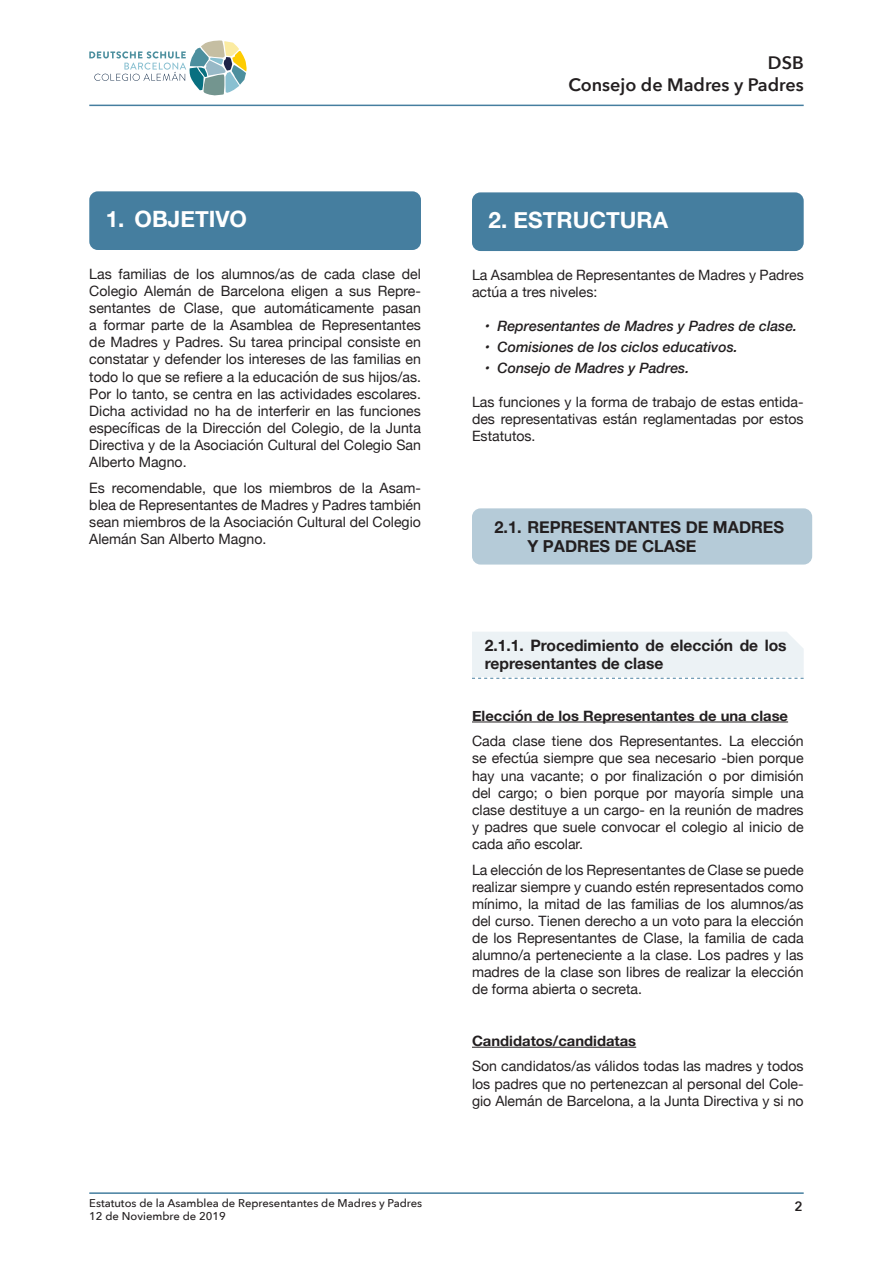
<style>
.page{position:relative;width:893px;height:1263px;background:#fff}
.page>*{position:absolute;margin:0;border:0;box-sizing:border-box;transform-origin:0 0}
.TÍTOLS{font:700 22.5px "Helvetica Neue";color:#fff}
.t1{font:600 18px/22.5px "Avenir Next";color:#231f20;text-align:right}
.SUBTÍTOLS{font:700 16.5px/19.5px "Helvetica Neue";color:#231f20}
._0_0_subapartats{font:700 15.75px/18px "Helvetica Neue";color:#231f20}
.Paràgraf{font:14.25px/17.1px "Helvetica Neue";color:#231f20;text-align:justify}
.t2{font:italic 500 14.25px "Helvetica Neue";color:#231f20}
.Títulos_pequeños{font:700 14.25px "Helvetica Neue";color:#231f20;scale:1.04 1}
.t3{font:600 13.5px "Avenir Next";color:#231f20}
.t4{font:500 11.25px/13.5px "Avenir Next";color:#231f20}
.s1{font-weight:400}
</style>
<div class="page">
<svg style="left:89px;top:40px;width:158px;height:55px"></svg>
<hr style="left:89px;top:1192px;width:715px;height:2px;background:#457e9f">
<hr style="left:89px;top:105px;width:715px;height:1px;background:#457e9f">
<div style="left:89px;top:191px;width:332px;height:59px;background:#457e9f;border-radius:9px"></div>
<div style="left:472px;top:192px;width:332px;height:59px;background:#457e9f;border-radius:9px"></div>
<div style="left:472px;top:508px;width:340px;height:56px;background:#b5cbd8;border-radius:9px"></div>
<div style="left:472px;top:632px;width:332px;height:47px;background:#ecf2f5"></div>
<hr style="left:472px;top:722px;width:316px;height:1px;background:#231f20">
<hr style="left:472px;top:1047px;width:164px;height:1px;background:#231f20">
<p class="t1" style="left:568px;top:51px;width:237px">DSB<br>Consejo de Madres y Padres</p>
<p class="TÍTOLS" style="left:106px;top:201px;width:143px">1. OBJETIVO</p>
<p class="TÍTOLS" style="left:488px;top:202px;width:181px">2. ESTRUCTURA</p>
<p class="Paràgraf" style="left:89px;top:266px;width:333px">Las familias de los alumnos/as de cada clase del Colegio Alemán de Barcelona eligen a sus Repre&shy;sentantes de Clase, que automáticamente pasan a formar parte de la Asamblea de Representantes de Madres y Padres. Su tarea principal consiste en constatar y defender los intereses de las familias en todo lo que se refiere a la educación de sus hijos/as.<br>Por lo tanto, se centra en las actividades escolares.<br>Dicha actividad no ha de interferir en las funciones específicas de la Dirección del Colegio, de la Junta Directiva y de la Asociación Cultural del Colegio San Alberto Magno.</p>
<p class="Paràgraf" style="left:89px;top:480px;width:333px">Es recomendable, que los miembros de la Asam&shy;blea de Representantes de Madres y Padres también sean miembros de la Asociación Cultural del Colegio Alemán San Alberto Magno.</p>
<p class="Paràgraf" style="left:472px;top:267px;width:333px">La Asamblea de Representantes de Madres y Padres actúa a tres niveles:</p>
<p class="t2" style="left:485px;top:314px;width:314px"><span class="s1">࠮</span> Representantes de Madres y Padres de clase.</p>
<p class="t2" style="left:485px;top:335px;width:254px"><span class="s1">࠮</span> Comisiones de los ciclos educativos.</p>
<p class="t2" style="left:485px;top:355px;width:206px"><span class="s1">࠮</span> Consejo de Madres y Padres.</p>
<p class="Paràgraf" style="left:472px;top:394px;width:333px">Las funciones y la forma de trabajo de estas entida&shy;des representativas están reglamentadas por estos Estatutos.</p>
<p class="SUBTÍTOLS" style="left:527px;top:518px;width:258px;text-indent:-33px">2.1. REPRESENTANTES DE MADRES<br>Y PADRES DE CLASE</p>
<p class="_0_0_subapartats" style="left:485px;top:637px;width:303px">2.1.1. Procedimiento de elección de los representantes de clase</p>
<p class="Títulos_pequeños" style="left:472px;top:704px;width:305px">Elección de los Representantes de una clase</p>
<p class="Paràgraf" style="left:472px;top:733px;width:333px">Cada clase tiene dos Representantes. La elección se efectúa siempre que sea necesario -bien porque hay una vacante; o por finalización o por dimisión del cargo; o bien porque por mayoría simple una clase destituye a un cargo- en la reunión de madres y padres que suele convocar el colegio al inicio de cada año escolar.</p>
<p class="Paràgraf" style="left:472px;top:862px;width:333px">La elección de los Representantes de Clase se puede realizar siempre y cuando estén representados como mínimo, la mitad de las familias de los alumnos/as del curso. Tienen derecho a un voto para la elección de los Representantes de Clase, la familia de cada alumno/a perteneciente a la clase. Los padres y las madres de la clase son libres de realizar la elección de forma abierta o secreta.</p>
<p class="Títulos_pequeños" style="left:472px;top:1029px;width:159px">Candidatos/candidatas</p>
<p class="Paràgraf" style="left:472px;top:1059px;width:333px">Son candidatos/as válidos todas las madres y todos los padres que no pertenezcan al personal del Cole&shy;gio Alemán de Barcelona, a la Junta Directiva y si no</p>
<p class="t4" style="left:89px;top:1196px;width:334px">Estatutos de la Asamblea de Representantes de Madres y Padres<br>12 de Noviembre de 2019</p>
<p class="t3" style="left:794px;top:1195px;width:10px">2</p>
</div>
